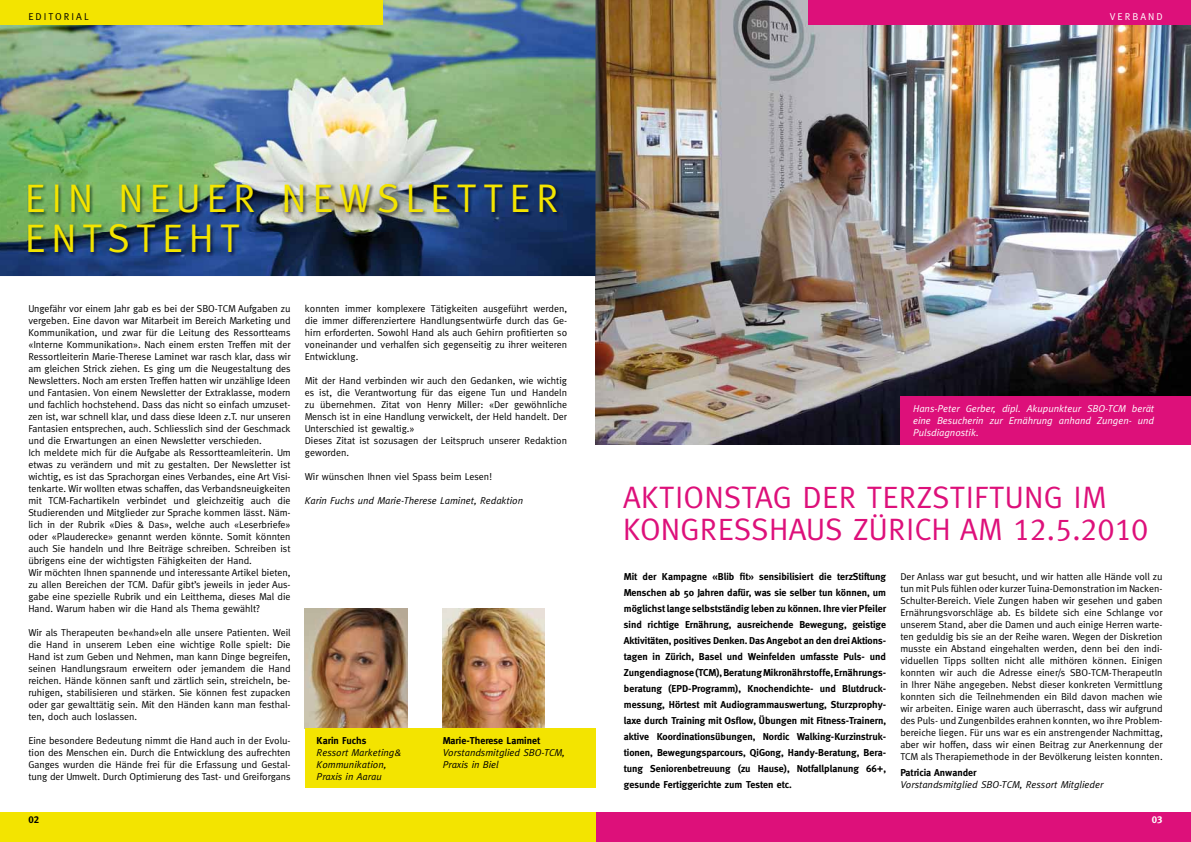
<style>
.page{position:relative;width:1191px;height:842px;background:#fff}
.page>*{position:absolute;margin:0;border:0;box-sizing:border-box;transform-origin:0 0}
.t1{font:40px/40px "Meta";letter-spacing:.15em;color:#f3e400}
.t2{font:31px/32px "Meta";letter-spacing:.01em;color:#dd107a}
.t3{font:10px/12px "Meta";color:#000;text-align:justify}
.t4{font:700 10px/16px "Meta";color:#000;text-align:justify}
.t5{font:italic 10px "Meta";color:#000}
.t6{font:italic 10px/12px "Meta";color:#fff;text-align:justify}
.t7{font:10px "Meta";letter-spacing:.2em;color:#000}
.t8{font:10px "Meta";letter-spacing:.2em;color:#fff}
.t9{font:10px "Meta Bold Caps";color:#fff}
.t10{font:10px "Meta Bold Caps";color:#000}
.s1{font-family:"Meta Caps"}
</style>
<div class="page">
<img style="left:595px;top:0;width:596px;height:444px">
<div style="left:900px;top:396px;width:291px;height:48px;background:#dd107a"></div>
<div style="left:595px;top:812px;width:596px;height:30px;background:#dd107a"></div>
<div style="left:0;top:812px;width:595px;height:30px;background:#f3e400"></div>
<div style="left:808px;top:0;width:383px;height:25px;background:#dd107a"></div>
<img style="left:0;top:0;width:595px;height:276px">
<div style="left:0;top:0;width:383px;height:25px;background:#f3e400"></div>
<img style="left:28px;top:183px;width:534px;height:74px">
<img style="left:305px;top:608px;width:102px;height:120px">
<img style="left:442px;top:608px;width:102px;height:120px">
<div style="left:305px;top:728px;width:290px;height:60px;background:#f3e400"></div>
<p class="t7" style="left:28px;top:11px;width:62px">EDITORIAL</p>
<p class="t8" style="left:1109px;top:11px;width:54px">VERBAND</p>
<h1 class="t1" style="left:25px;top:177px;width:536px">EIN NEUER NEWSLETTER<br>ENTSTEHT</h1>
<p class="t3" style="left:28px;top:302px;width:264px;text-align:left">Ungefähr vor einem Jahr gab es bei der SBO-TCM Aufgaben zu vergeben. Eine davon war Mitarbeit im Bereich Marketing und Kommunikation, und zwar für die Leitung des Ressortteams «Interne Kommunikation». Nach einem ersten Treffen mit der Ressortleiterin Marie-Therese Laminet war rasch klar, dass wir am gleichen Strick ziehen. Es ging um die Neugestaltung des Newsletters. Noch am ersten Treffen hatten wir unzählige Ideen und Fantasien. Von einem Newsletter der Extraklasse, modern und fachlich hochstehend. Dass das nicht so einfach umzuset&shy;zen ist, war schnell klar, und dass diese Ideen z.T. nur unseren Fantasien entsprechen, auch. Schliesslich sind der Geschmack und die Erwartungen an einen Newsletter verschieden.<br>Ich meldete mich für die Aufgabe als Ressortteamleiterin. Um etwas zu verändern und mit zu gestalten. Der Newsletter ist wichtig, es ist das Sprachorgan eines Verbandes, eine Art Visi&shy;tenkarte. Wir wollten etwas schaffen, das Verbandsneuigkeiten mit TCM-Fachartikeln verbindet und gleichzeitig auch die Studierenden und Mitglieder zur Sprache kommen lässt. Näm&shy;lich in der Rubrik «Dies &amp; Das», welche auch «Leserbriefe» oder «Plauderecke» genannt werden könnte. Somit könnten auch Sie handeln und Ihre Beiträge schreiben. Schreiben ist übrigens eine der wichtigsten Fähigkeiten der Hand.<br>Wir möchten Ihnen spannende und interessante Artikel bieten, zu allen Bereichen der TCM. Dafür gibt’s jeweils in jeder Aus&shy;gabe eine spezielle Rubrik und ein Leitthema, dieses Mal die Hand. Warum haben wir die Hand als Thema gewählt?</p>
<p class="t3" style="left:28px;top:626px;width:264px">Wir als Therapeuten be«hand»eln alle unsere Patienten. Weil die Hand in unserem Leben eine wichtige Rolle spielt: Die Hand ist zum Geben und Nehmen, man kann Dinge begreifen, seinen Handlungsraum erweitern oder jemandem die Hand reichen. Hände können sanft und zärtlich sein, streicheln, be&shy;ruhigen, stabilisieren und stärken. Sie können fest zupacken oder gar gewalttätig sein. Mit den Händen kann man festhal&shy;ten, doch auch loslassen.</p>
<p class="t3" style="left:28px;top:734px;width:264px">Eine besondere Bedeutung nimmt die Hand auch in der Evolu&shy;tion des Menschen ein. Durch die Entwicklung des aufrechten Ganges wurden die Hände frei für die Erfassung und Gestal&shy;tung der Umwelt. Durch Optimierung des Tast- und Greiforgans</p>
<p class="t10" style="left:28px;top:813px;width:12px">02</p>
<p class="t3" style="left:305px;top:302px;width:264px">konnten immer komplexere Tätigkeiten ausgeführt werden, die immer differenziertere Handlungsentwürfe durch das Ge&shy;hirn erforderten. Sowohl Hand als auch Gehirn profitierten so voneinander und verhalfen sich gegenseitig zu ihrer weiteren Entwicklung.</p>
<p class="t3" style="left:305px;top:374px;width:264px;text-align:left">Mit der Hand verbinden wir auch den Gedanken, wie wichtig es ist, die Verantwortung für das eigene Tun und Handeln zu übernehmen. Zitat von Henry Miller: «Der gewöhnliche Mensch ist in eine Handlung verwickelt, der Held handelt. Der Unterschied ist gewaltig.»<br>Dieses Zitat ist sozusagen der Leitspruch unserer Redaktion geworden.</p>
<p class="t3" style="left:305px;top:470px;width:189px">Wir wünschen Ihnen viel Spass beim Lesen!</p>
<p class="t5" style="left:305px;top:495px;width:220px">Karin Fuchs und Marie-Therese Laminet, Redaktion</p>
<p class="t4" style="left:317px;top:732px;width:51px">Karin Fuchs</p>
<p class="t4" style="left:443px;top:732px;width:99px">Marie-therese Laminet</p>
<p class="t5" style="left:317px;top:747px;width:86px">Ressort Marketing&amp;</p>
<p class="t5" style="left:443px;top:747px;width:124px">Vorstandsmitglied SBO-TCM,</p>
<p class="t5" style="left:317px;top:759px;width:71px">Kommunikation,</p>
<p class="t5" style="left:443px;top:759px;width:58px">Praxis in Biel</p>
<p class="t5" style="left:317px;top:771px;width:67px">Praxis in Aarau</p>
<p class="t6" style="left:913px;top:402px;width:242px">Hans-Peter Gerber, dipl. Akupunkteur SBO-TCM berät eine Besucherin zur Ernährung anhand Zungen- und Pulsdiagnostik.</p>
<h2 class="t2" style="left:623px;top:480px;width:526px">AKTIONSTAG DER TERZSTIFTUNG IM<br>KONGRESSHAUS ZÜRICH AM <span class="s1">12.5.2010</span></h2>
<p class="t4" style="left:624px;top:568px;width:264px">Mit der Kampagne «Blib fit» sensibilisiert die terzStiftung Menschen ab 50 Jahren dafür, was sie selber tun können, um möglichst lange selbstständig leben zu können. Ihre vier Pfeiler sind richtige Ernährung, ausreichende Bewegung, geistige Aktivitäten, positives Denken. Das Angebot an den drei Aktions&shy;tagen in Zürich, Basel und Weinfelden umfasste Puls- und Zungendiagnose (tCM), Beratung Mikronährstoffe, Ernährungs&shy;beratung (EPD-Programm), Knochendichte- und Blutdruck&shy;messung, hörtest mit Audiogrammauswertung, Sturzprophy&shy;laxe durch training mit Osflow, Übungen mit Fitness-trainern, aktive Koordinationsübungen, Nordic Walking-Kurzinstruk&shy;tionen, Bewegungsparcours, QiGong, handy-Beratung, Bera&shy;tung Seniorenbetreuung (zu hause), Notfallplanung 66+, gesunde Fertiggerichte zum testen etc.</p>
<p class="t3" style="left:900px;top:570px;width:264px">Der Anlass war gut besucht, und wir hatten alle Hände voll zu tun mit Puls fühlen oder kurzer Tuina-Demonstration im Nacken-Schulter-Bereich. Viele Zungen haben wir gesehen und gaben Ernährungsvorschläge ab. Es bildete sich eine Schlange vor unserem Stand, aber die Damen und auch einige Herren warte&shy;ten geduldig bis sie an der Reihe waren. Wegen der Diskretion musste ein Abstand eingehalten werden, denn bei den indi&shy;viduellen Tipps sollten nicht alle mithören können. Einigen konnten wir auch die Adresse einer/s SBO-TCM-TherapeutIn in Ihrer Nähe angegeben. Nebst dieser konkreten Vermittlung konnten sich die Teilnehmenden ein Bild davon machen wie wir arbeiten. Einige waren auch überrascht, dass wir aufgrund des Puls- und Zungenbildes erahnen konnten, wo ihre Problem&shy;bereiche liegen. Für uns war es ein anstrengender Nachmittag, aber wir hoffen, dass wir einen Beitrag zur Anerkennung der TCM als Therapiemethode in der Bevölkerung leisten konnten.</p>
<p class="t4" style="left:900px;top:765px;width:78px">Patricia Anwander</p>
<p class="t5" style="left:900px;top:779px;width:205px">Vorstandsmitglied SBO-TCM, Ressort Mitglieder</p>
<p class="t9" style="left:1152px;top:813px;width:12px">03</p>
</div>
